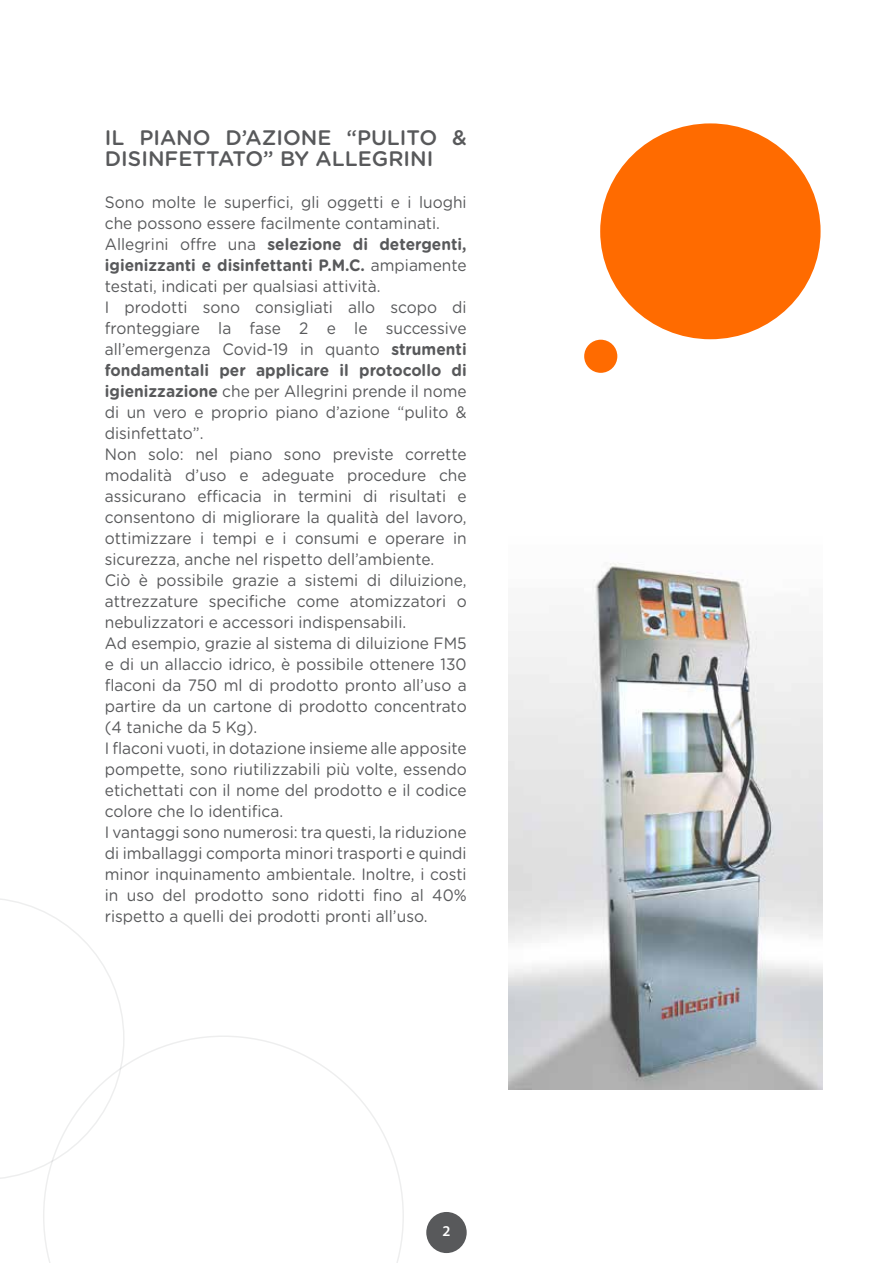
<style>
.page{position:relative;width:893px;height:1263px;background:#fff}
.page>*{position:absolute;margin:0;border:0;box-sizing:border-box;transform-origin:0 0}
.t1{font:500 21px/21px "Gotham Rounded";color:#58595b}
.t2{font:16.5px/21px "Gotham Rounded";color:#58595b;scale:.94 1}
.t3{font:600 15px "Myriad Pro";color:#fff}
.s1{font-weight:700}
</style>
<div class="page">
<svg style="left:0;top:899px;width:124px;height:280px"></svg>
<div style="left:426px;top:1212px;width:41px;height:41px;background:#58595b;border-radius:50%"></div>
<div style="left:584px;top:340px;width:33px;height:33px;background:#ff6b00;border-radius:50%"></div>
<div style="left:600px;top:123px;width:221px;height:216px;background:#ff6b00;border-radius:50%"></div>
<img style="left:509px;top:563px;width:314px;height:527px">
<svg style="left:43px;top:1035px;width:361px;height:228px"></svg>
<p class="t1" style="left:105px;top:126px;width:363px">IL PIANO D’AZIONE “PULITO &amp;<br>DISINFETTATO” BY ALLEGRINI</p>
<p class="t2" style="left:105px;top:191px;width:386px">Sono molte le superfici, gli oggetti e i luoghi che possono essere facilmente contaminati.<br>Allegrini offre una <span class="s1">selezione di detergenti, igienizzanti e disinfettanti P.M.C.</span> ampiamente testati, indicati per qualsiasi attività.<br>I prodotti sono consigliati allo scopo di fronteggiare la fase 2 e le successive all’emergenza Covid-19 in quanto <span class="s1">strumenti fondamentali per applicare il protocollo di igienizzazione</span> che per Allegrini prende il nome di un vero e proprio piano d’azione “pulito &amp; disinfettato”.<br>Non solo: nel piano sono previste corrette modalità d’uso e adeguate procedure che assicurano efficacia in termini di risultati e consentono di migliorare la qualità del lavoro, ottimizzare i tempi e i consumi e operare in sicurezza, anche nel rispetto dell’ambiente.<br>Ciò è possibile grazie a sistemi di diluizione, attrezzature specifiche come atomizzatori o nebulizzatori e accessori indispensabili.<br>Ad esempio, grazie al sistema di diluizione FM5 e di un allaccio idrico, è possibile ottenere 130 flaconi da 750 ml di prodotto pronto all’uso a partire da un cartone di prodotto concentrato (4 taniche da 5 Kg).<br>I flaconi vuoti, in dotazione insieme alle apposite pompette, sono riutilizzabili più volte, essendo etichettati con il nome del prodotto e il codice colore che lo identifica.<br>I vantaggi sono numerosi: tra questi, la riduzione di imballaggi comporta minori trasporti e quindi minor inquinamento ambientale. Inoltre, i costi in uso del prodotto sono ridotti fino al 40% rispetto a quelli dei prodotti pronti all’uso.</p>
<p class="t3" style="left:442px;top:1222px;width:10px">2</p>
</div>
